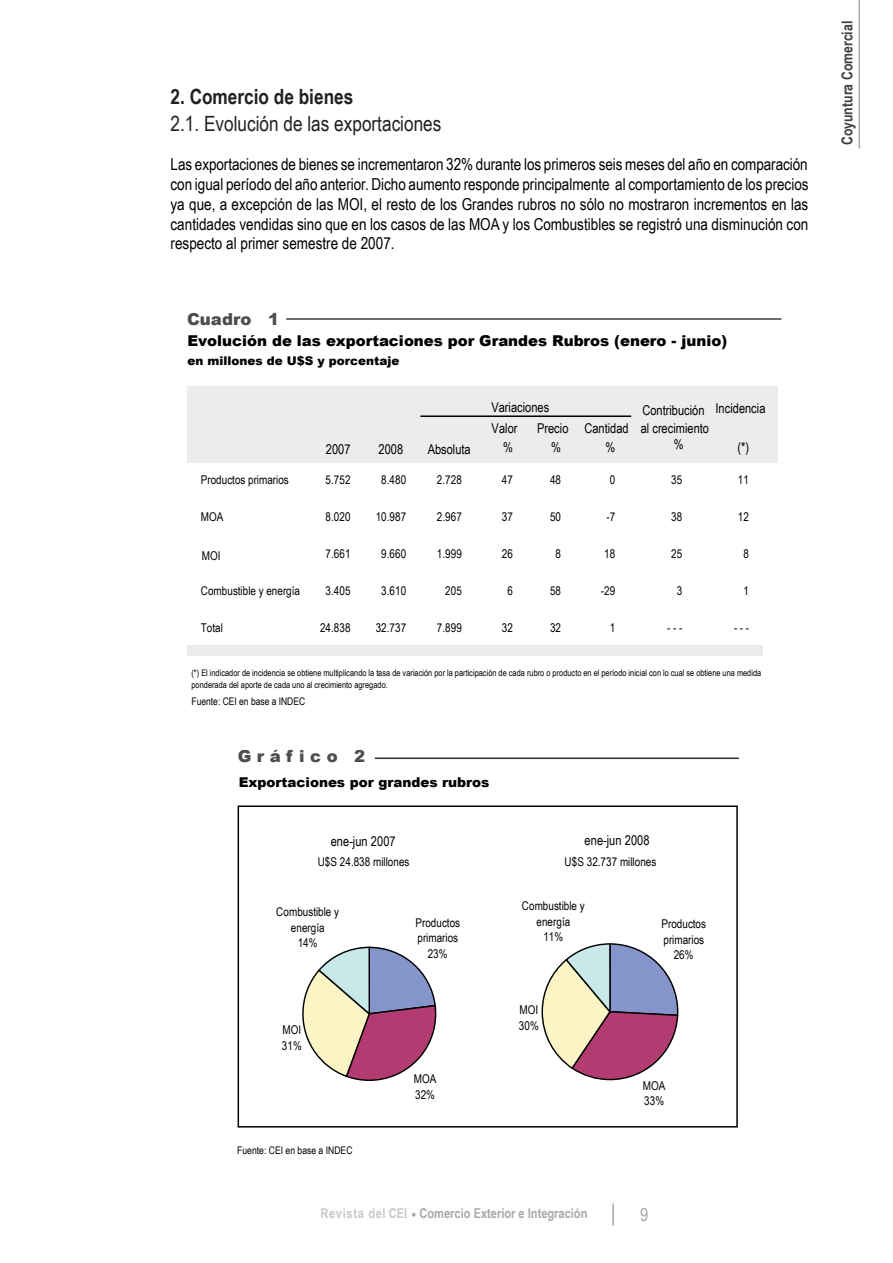
<style>
.page{position:relative;width:893px;height:1263px;background:#fff}
.page>*{position:absolute;margin:0;border:0;box-sizing:border-box;transform-origin:0 0}
.Subtítulo_2{font:21px "Arial Narrow";color:#231f20}
.Subtítulo_2-2{font:700 21px "Arial Narrow";color:#231f20}
.t1{font:18px "Arial Narrow";color:#a8a9ad}
.t2{font:16.5px/19.8px "Arial Narrow";color:#000;text-align:justify}
.t3{font:900 16.5px "Arial";color:#4d4d4d}
.t4{font:900 15px "Arial";color:#000}
.t5{font:700 15px "Arial Narrow";color:#3f3f40}
.t6{font:13.5px/17.5px "Arial Narrow";color:#000}
.t7{font:700 13.5px "Arial Narrow";color:#a8a9ad}
.t8{font:900 13.5px "Arial";color:#000}
.t9{font:12.15px/15.5px "Arial Narrow";letter-spacing:.005em;color:#000;text-align:center}
.t10{font:900 12px "Arial";color:#000}
.t11{font:10.5px "Arial Narrow";color:#000}
.t12{font:9px/12px "Arial Narrow";letter-spacing:.005em;color:#000}
.s1{color:#c7c8ca}
</style>
<div class="page">
<hr style="left:612px;top:1203px;width:2px;height:22px;background:#a8a9ad">
<hr style="left:858px;top:0;width:2px;height:148px;background:#aaabaf">
<svg style="left:412px;top:1213px;width:4px;height:3px"></svg>
<div style="left:187px;top:386px;width:591px;height:77px;background:#ececee"></div>
<hr style="left:286px;top:318px;width:495px;height:2px;background:#57585a">
<div style="left:187px;top:645px;width:575px;height:10px;background:#ececee"></div>
<hr style="left:420px;top:415px;width:211px;height:2px;background:#000">
<hr style="left:375px;top:757px;width:364px;height:2px;background:#333">
<div style="left:238px;top:805px;width:500px;height:322px;border:2px solid #000"></div>
<svg style="left:302px;top:946px;width:135px;height:135px"></svg>
<svg style="left:541px;top:943px;width:138px;height:138px"></svg>
<p class="Subtítulo_2-2" style="left:171px;top:80px;width:184px">2. Comercio de bienes</p>
<p class="Subtítulo_2" style="left:171px;top:108px;width:272px">2.1. Evolución de las exportaciones</p>
<p class="t2" style="left:171px;top:154px;width:639px">Las exportaciones de bienes se incrementaron 32% durante los primeros seis meses del año en comparación con igual período del año anterior. Dicho aumento responde principalmente al comportamiento de los precios ya que, a excepción de las MOI, el resto de los Grandes rubros no sólo no mostraron incrementos en las cantidades vendidas sino que en los casos de las MOA y los Combustibles se registró una disminución con respecto al primer semestre de 2007.</p>
<p class="t3" style="left:187px;top:307px;width:93px">Cuadro 1</p>
<p class="t4" style="left:187px;top:330px;width:541px">Evolución de las exportaciones por Grandes Rubros (enero - junio)</p>
<p class="t10" style="left:187px;top:352px;width:214px">en millones de U$S y porcentaje</p>
<p class="t6" style="left:716px;top:399px;width:51px">Incidencia</p>
<p class="t6" style="left:492px;top:419px;width:27px">Valor</p>
<p class="t6" style="left:537px;top:419px;width:93px">Precio Cantidad</p>
<p class="t6" style="left:503px;top:438px;width:11px">%</p>
<p class="t6" style="left:551px;top:438px;width:11px">%</p>
<p class="t6" style="left:605px;top:438px;width:11px">%</p>
<p class="t6" style="left:674px;top:435px;width:11px">%</p>
<p class="t6" style="left:737px;top:438px;width:13px">(*)</p>
<p class="t9" style="left:201px;top:471px;width:90px">Productos primarios</p>
<p class="t9" style="left:326px;top:471px;width:26px">5.752</p>
<p class="t9" style="left:381px;top:471px;width:26px">8.480</p>
<p class="t9" style="left:437px;top:471px;width:26px">2.728</p>
<p class="t9" style="left:502px;top:471px;width:13px">47</p>
<p class="t9" style="left:550px;top:471px;width:13px">48</p>
<p class="t9" style="left:610px;top:471px;width:7px">0</p>
<p class="t9" style="left:671px;top:471px;width:13px">35</p>
<p class="t9" style="left:738px;top:471px;width:13px">11</p>
<p class="t9" style="left:201px;top:508px;width:24px">MOA</p>
<p class="t9" style="left:326px;top:508px;width:26px">8.020</p>
<p class="t9" style="left:376px;top:508px;width:32px">10.987</p>
<p class="t9" style="left:437px;top:508px;width:26px">2.967</p>
<p class="t9" style="left:502px;top:508px;width:13px">37</p>
<p class="t9" style="left:550px;top:508px;width:13px">50</p>
<p class="t9" style="left:606px;top:508px;width:10px">-7</p>
<p class="t9" style="left:671px;top:508px;width:13px">38</p>
<p class="t9" style="left:738px;top:508px;width:13px">12</p>
<p class="t9" style="left:202px;top:547px;width:20px">MOI</p>
<p class="t9" style="left:326px;top:545px;width:26px">7.661</p>
<p class="t9" style="left:381px;top:545px;width:26px">9.660</p>
<p class="t9" style="left:437px;top:545px;width:26px">1.999</p>
<p class="t9" style="left:502px;top:545px;width:13px">26</p>
<p class="t9" style="left:556px;top:545px;width:7px">8</p>
<p class="t9" style="left:604px;top:545px;width:13px">18</p>
<p class="t9" style="left:671px;top:545px;width:13px">25</p>
<p class="t9" style="left:743px;top:545px;width:7px">8</p>
<p class="t9" style="left:201px;top:583px;width:101px">Combustible y energía</p>
<p class="t9" style="left:326px;top:583px;width:26px">3.405</p>
<p class="t9" style="left:381px;top:583px;width:26px">3.610</p>
<p class="t9" style="left:445px;top:583px;width:18px">205</p>
<p class="t9" style="left:507px;top:583px;width:7px">6</p>
<p class="t9" style="left:550px;top:583px;width:13px">58</p>
<p class="t9" style="left:601px;top:583px;width:16px">-29</p>
<p class="t9" style="left:677px;top:583px;width:7px">3</p>
<p class="t9" style="left:743px;top:583px;width:7px">1</p>
<p class="t9" style="left:201px;top:620px;width:24px">Total</p>
<p class="t9" style="left:320px;top:620px;width:32px">24.838</p>
<p class="t9" style="left:376px;top:620px;width:32px">32.737</p>
<p class="t9" style="left:437px;top:620px;width:26px">7.899</p>
<p class="t9" style="left:502px;top:620px;width:13px">32</p>
<p class="t9" style="left:550px;top:620px;width:13px">32</p>
<p class="t9" style="left:610px;top:620px;width:7px">1</p>
<p class="t9" style="left:667px;top:620px;width:17px">---</p>
<p class="t9" style="left:734px;top:620px;width:17px">---</p>
<p class="t6" style="left:491px;top:398px;width:59px">Variaciones</p>
<p class="t6" style="left:641px;top:401px;width:70px">Contribución al crecimiento</p>
<p class="t6" style="left:326px;top:440px;width:26px">2007</p>
<p class="t6" style="left:379px;top:440px;width:26px">2008</p>
<p class="t6" style="left:428px;top:440px;width:45px">Absoluta</p>
<p class="t12" style="left:191px;top:667px;width:571px">(*) El indicador de incidencia se obtiene multiplicando la tasa de variación por la participación de cada rubro o producto en el período inicial con lo cual se obtiene una medida ponderada del aporte de cada uno al crecimiento agregado.</p>
<p class="t11" style="left:192px;top:694px;width:115px">Fuente: CEI en base a INDEC</p>
<p class="t3" style="left:238px;top:744px;width:129px">G r á f i c o 2</p>
<p class="t8" style="left:239px;top:773px;width:252px">Exportaciones por grandes rubros</p>
<p class="t6" style="left:331px;top:831px;width:67px">ene-jun 2007</p>
<p class="t9" style="left:318px;top:853px;width:93px">U$S 24.838 millones</p>
<p class="t9" style="left:276px;top:904px;width:64px">Combustible y energía<br>14%</p>
<p class="t9" style="left:282px;top:1022px;width:21px;text-align:left">MOI<br>31%</p>
<p class="t11" style="left:237px;top:1142px;width:117px">Fuente: CEI en base a INDEC</p>
<p class="t9" style="left:415px;top:914px;width:46px">Productos primarios<br>23%</p>
<p class="t9" style="left:414px;top:1071px;width:24px;text-align:left">MOA<br>32%</p>
<p class="t6" style="left:585px;top:831px;width:67px">ene-jun 2008</p>
<p class="t9" style="left:565px;top:853px;width:93px">U$S 32.737 millones</p>
<p class="t9" style="left:522px;top:898px;width:64px">Combustible y energía<br>11%</p>
<p class="t9" style="left:519px;top:1002px;width:21px;text-align:left">MOI<br>30%</p>
<p class="t9" style="left:661px;top:916px;width:46px">Productos primarios<br>26%</p>
<p class="t9" style="left:643px;top:1077px;width:24px;text-align:left">MOA<br>33%</p>
<p class="t7" style="left:320px;top:1203px;width:269px"><span class="s1">Revista del CEI</span> Comercio Exterior e Integración</p>
<p class="t1" style="left:640px;top:1201px;width:10px">9</p>
<p class="t5" style="left:836px;top:145px;width:126px;rotate:-90deg">Coyuntura Comercial</p>
</div>
